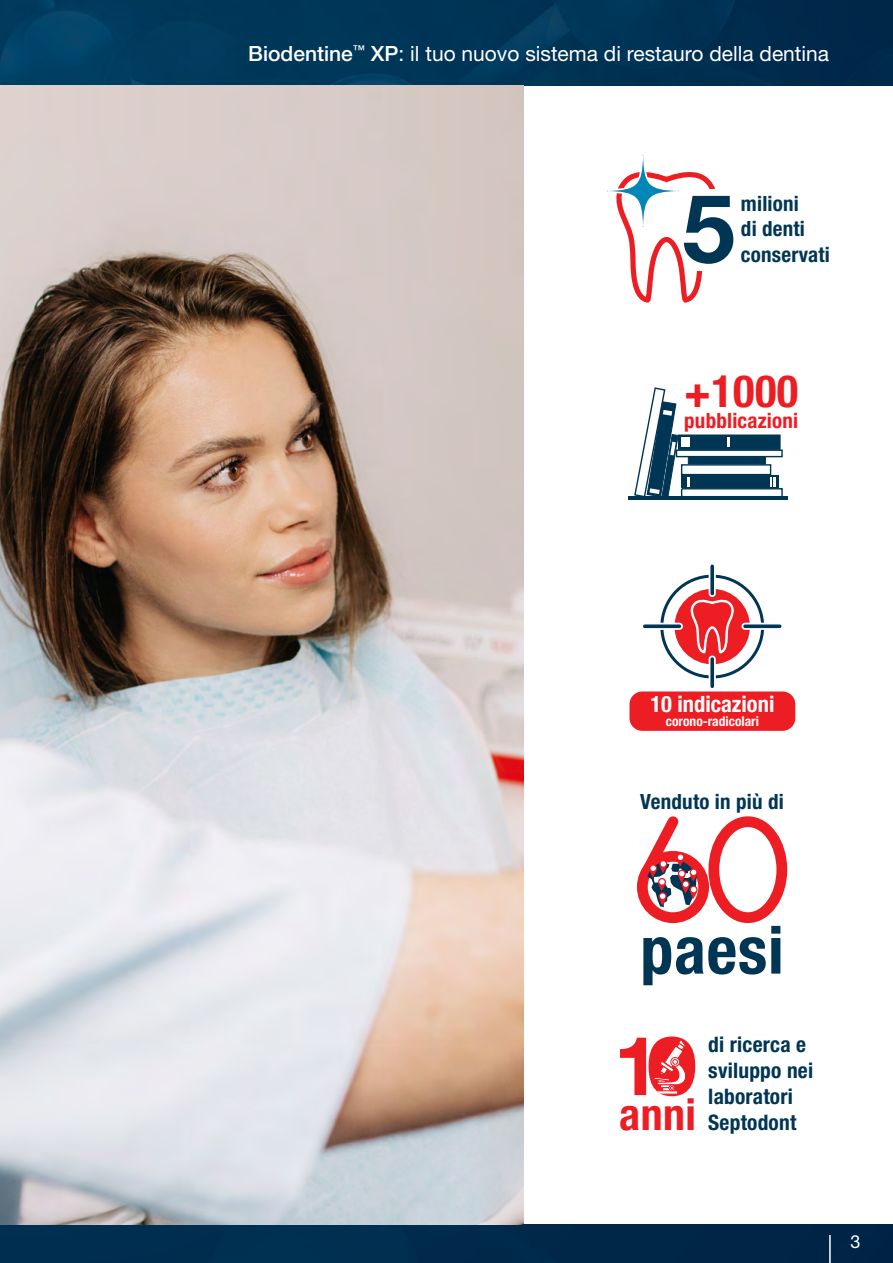
<style>
.page{position:relative;width:893px;height:1263px;background:#fff}
.page>*{position:absolute;margin:0;border:0;box-sizing:border-box;transform-origin:0 0}
.t1{font:700 condensed 66.15px "Helvetica Neue LT Std";letter-spacing:.01em;color:#003654}
.t2{font:700 condensed 44.55px "Helvetica Neue LT Std";color:#ed1d24}
.t3{font:27px "Helvetica Neue LT Std";color:#fff}
.t4{font:700 condensed 22.5px "Helvetica Neue LT Std";color:#fff}
.t5{font:700 condensed 21.45px "Helvetica Neue LT Std";letter-spacing:.01em;color:#003654}
.t6{font:21px "Helvetica Neue LT Std";color:#fff}
.t7{font:700 condensed 21px/25.5px "Helvetica Neue LT Std";letter-spacing:.01em;color:#003654}
.t8{font:700 condensed 21px "Helvetica Neue LT Std";letter-spacing:.01em;color:#ed1d24}
.t9{font:18px "Helvetica Neue LT Std";color:#fff}
.t10{font:700 condensed 13.5px "Helvetica Neue LT Std";color:#fff}
.s1{font-weight:500}
.s2{font-size:43.95px;color:#ed1d24}
</style>
<div class="page">
<img style="left:0;top:0;width:893px;height:85px">
<div style="left:0;top:1225px;width:893px;height:38px;background:#002b4c"></div>
<img style="left:0;top:85px;width:523px;height:1140px">
<hr style="left:829px;top:1235px;width:2px;height:28px;background:#fff">
<div style="left:674px;top:589px;width:76px;height:75px;background:#ed1d24;border-radius:50%"></div>
<div style="left:660px;top:575px;width:104px;height:103px;border:3px solid #003654;border-radius:50%"></div>
<svg style="left:690px;top:599px;width:44px;height:55px"></svg>
<div style="left:709px;top:566px;width:7px;height:27px;background:#f4f6f7"></div>
<div style="left:709px;top:659px;width:7px;height:27px;background:#f4f6f7"></div>
<svg style="left:710px;top:566px;width:4px;height:27px"></svg>
<svg style="left:710px;top:659px;width:4px;height:27px"></svg>
<div style="left:745px;top:623px;width:35px;height:7px;background:#e8ecef"></div>
<div style="left:645px;top:623px;width:34px;height:7px;background:#e8ecef"></div>
<svg style="left:745px;top:624px;width:35px;height:4px"></svg>
<svg style="left:645px;top:624px;width:34px;height:4px"></svg>
<div style="left:629px;top:691px;width:166px;height:40px;background:#ed1d24;border-radius:13px"></div>
<svg style="left:607px;top:155px;width:126px;height:148px"></svg>
<svg style="left:633px;top:387px;width:150px;height:110px"></svg>
<hr style="left:628px;top:497px;width:160px;height:3px;background:#003654">
<svg style="left:620px;top:1038px;width:26px;height:57px"></svg>
<div style="left:648px;top:1036px;width:47px;height:60px;background:#ed1d24;border-radius:50%"></div>
<svg style="left:656px;top:1091px;width:22px;height:3px"></svg>
<svg style="left:653px;top:1038px;width:34px;height:53px"></svg>
<div style="left:637px;top:851px;width:72px;height:72px;border:11px solid #ed1d24;border-radius:50%"></div>
<svg style="left:637px;top:816px;width:61px;height:91px"></svg>
<div style="left:708px;top:816px;width:79px;height:107px;border:11px solid #ed1d24;border-radius:50%"></div>
<p class="t3" style="left:190px;top:39px;width:641px"><span class="s1">Biodentine</span><sup>™</sup> <span class="s1">XP</span> : your new dentin restoration system</p>
<p class="t6" style="left:248px;top:41px;width:582px"><span class="s1">Biodentine</span><sup>™</sup> <span class="s1">XP</span>: il tuo nuovo sistema di restauro della dentina</p>
<p class="t7" style="left:741px;top:190px;width:90px">milioni<br>di denti conservati</p>
<h2 class="t2" style="left:684px;top:364px;width:116px">+1000</h2>
<p class="t8" style="left:684px;top:408px;width:116px">pubblicazioni</p>
<p class="t4" style="left:650px;top:691px;width:125px">10 indicazioni</p>
<p class="t10" style="left:666px;top:713px;width:95px">corono-radicolari</p>
<p class="t7" style="left:640px;top:788px;width:145px">Venduto in più di</p>
<h1 class="t1" style="left:640px;top:910px;width:145px">paesi</h1>
<p class="t5" style="left:708px;top:1031px;width:99px">di ricerca e</p>
<p class="t5" style="left:708px;top:1057px;width:106px">sviluppo nei</p>
<p class="t5" style="left:708px;top:1083px;width:86px">laboratori</p>
<p class="t5" style="left:619px;top:1109px;width:179px"><span class="s2">anni</span> Septodont</p>
<p class="t9" style="left:850px;top:1231px;width:12px">3</p>
</div>
